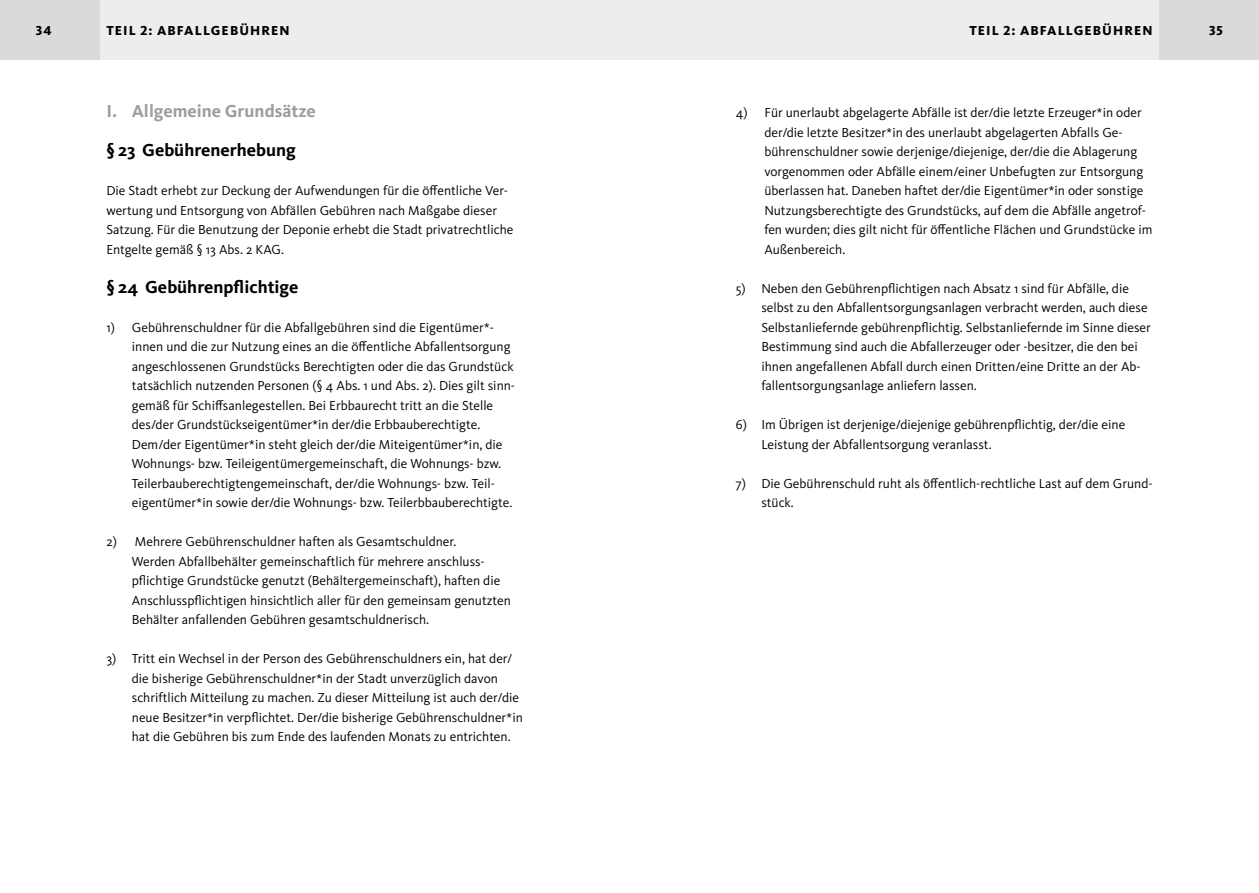
<style>
.page{position:relative;width:1259px;height:893px;background:#fff}
.page>*{position:absolute;margin:0;border:0;box-sizing:border-box;transform-origin:0 0}
.Innenseiten_Head_1{font:700 18px "Kievit OT";color:#000}
.Innenseiten_Head_0{font:700 18px "Kievit OT";color:#9d9d9c}
.Innenseiten_Fließtext_9_pt_13_ZAB{font:13.5px/19.5px "Kievit OT";color:#000}
.t1{font:800 13.5px "Kievit OT";letter-spacing:.08em;color:#000}
</style>
<div class="page">
<div style="left:0;top:0;width:100px;height:60px;background:#dadada"></div>
<div style="left:1159px;top:0;width:100px;height:60px;background:#dadada"></div>
<div style="left:100px;top:0;width:529px;height:60px;background:#ededed"></div>
<div style="left:629px;top:0;width:530px;height:60px;background:#ededed"></div>
<p class="t1" style="left:36px;top:23px;width:17px">34</p>
<p class="t1" style="left:106px;top:23px;width:185px">TEIL 2: ABFALLGEBÜHREN</p>
<p class="t1" style="left:969px;top:23px;width:185px">TEIL 2: ABFALLGEBÜHREN</p>
<p class="t1" style="left:1209px;top:23px;width:16px">35</p>
<h1 class="Innenseiten_Head_0" style="left:106px;top:100px;width:211px">I. Allgemeine Grundsätze</h1>
<h2 class="Innenseiten_Head_1" style="left:106px;top:139px;width:191px">§ 23 Gebührenerhebung</h2>
<p class="Innenseiten_Fließtext_9_pt_13_ZAB" style="left:106px;top:181px;width:408px">Die Stadt erhebt zur Deckung der Aufwendungen für die öffentliche Ver&shy;wertung und Entsorgung von Abfällen Gebühren nach Maßgabe dieser Satzung. Für die Benutzung der Deponie erhebt die Stadt privatrechtliche Entgelte gemäß § 13 Abs. 2 KAG.</p>
<h2 class="Innenseiten_Head_1" style="left:106px;top:276px;width:194px">§ 24 Gebührenpflichtige</h2>
<p class="Innenseiten_Fließtext_9_pt_13_ZAB" style="left:132px;top:317px;width:385px;text-indent:-26px">1) Gebührenschuldner für die Abfallgebühren sind die Eigentümer*- innen und die zur Nutzung eines an die öffentliche Abfallentsorgung angeschlossenen Grundstücks Berechtigten oder die das Grundstück tatsächlich nutzenden Personen (§ 4 Abs. 1 und Abs. 2). Dies gilt sinn&shy;gemäß für Schiffsanlegestellen. Bei Erbbaurecht tritt an die Stelle des/der Grundstückseigentümer*in der/die Erbbauberechtigte.<br>Dem/der Eigentümer*in steht gleich der/die Miteigentümer*in, die Wohnungs- bzw. Teileigentümergemeinschaft, die Wohnungs- bzw.<br>Teilerbauberechtigtengemeinschaft, der/die Wohnungs- bzw. Teil&shy;eigentümer*in sowie der/die Wohnungs- bzw. Teilerbbauberechtigte.</p>
<p class="Innenseiten_Fließtext_9_pt_13_ZAB" style="left:132px;top:532px;width:380px;text-indent:-26px">2) Mehrere Gebührenschuldner haften als Gesamtschuldner.<br>Werden Abfallbehälter gemeinschaftlich für mehrere anschluss&shy;pflichtige Grundstücke genutzt (Behältergemeinschaft), haften die Anschlusspflichtigen hinsichtlich aller für den gemeinsam genutzten Behälter anfallenden Gebühren gesamtschuldnerisch.</p>
<p class="Innenseiten_Fließtext_9_pt_13_ZAB" style="left:132px;top:649px;width:392px;text-indent:-26px">3) Tritt ein Wechsel in der Person des Gebührenschuldners ein, hat der/ die bisherige Gebührenschuldner*in der Stadt unverzüglich davon schriftlich Mitteilung zu machen. Zu dieser Mitteilung ist auch der/die neue Besitzer*in verpflichtet. Der/die bisherige Gebührenschuldner*in hat die Gebühren bis zum Ende des laufenden Monats zu entrichten.</p>
<p class="Innenseiten_Fließtext_9_pt_13_ZAB" style="left:764px;top:103px;width:390px;text-indent:-29px">4) Für unerlaubt abgelagerte Abfälle ist der/die letzte Erzeuger*in oder der/die letzte Besitzer*in des unerlaubt abgelagerten Abfalls Ge&shy;bührenschuldner sowie derjenige/diejenige, der/die die Ablagerung vorgenommen oder Abfälle einem/einer Unbefugten zur Entsorgung überlassen hat. Daneben haftet der/die Eigentümer*in oder sonstige Nutzungsberechtigte des Grundstücks, auf dem die Abfälle angetrof&shy;fen wurden; dies gilt nicht für öffentliche Flächen und Grundstücke im Außenbereich.</p>
<p class="Innenseiten_Fließtext_9_pt_13_ZAB" style="left:761px;top:278px;width:391px;text-indent:-26px">5) Neben den Gebührenpflichtigen nach Absatz 1 sind für Abfälle, die selbst zu den Abfallentsorgungsanlagen verbracht werden, auch diese Selbstanliefernde gebührenpflichtig. Selbstanliefernde im Sinne dieser Bestimmung sind auch die Abfallerzeuger oder -besitzer, die den bei ihnen angefallenen Abfall durch einen Dritten/eine Dritte an der Ab&shy;fallentsorgungsanlage anliefern lassen.</p>
<p class="Innenseiten_Fließtext_9_pt_13_ZAB" style="left:761px;top:415px;width:365px;text-indent:-26px">6) Im Übrigen ist derjenige/diejenige gebührenpflichtig, der/die eine<br>Leistung der Abfallentsorgung veranlasst.</p>
<p class="Innenseiten_Fließtext_9_pt_13_ZAB" style="left:761px;top:473px;width:393px;text-indent:-26px">7) Die Gebührenschuld ruht als öffentlich-rechtliche Last auf dem Grund&shy;stück.</p>
</div>
